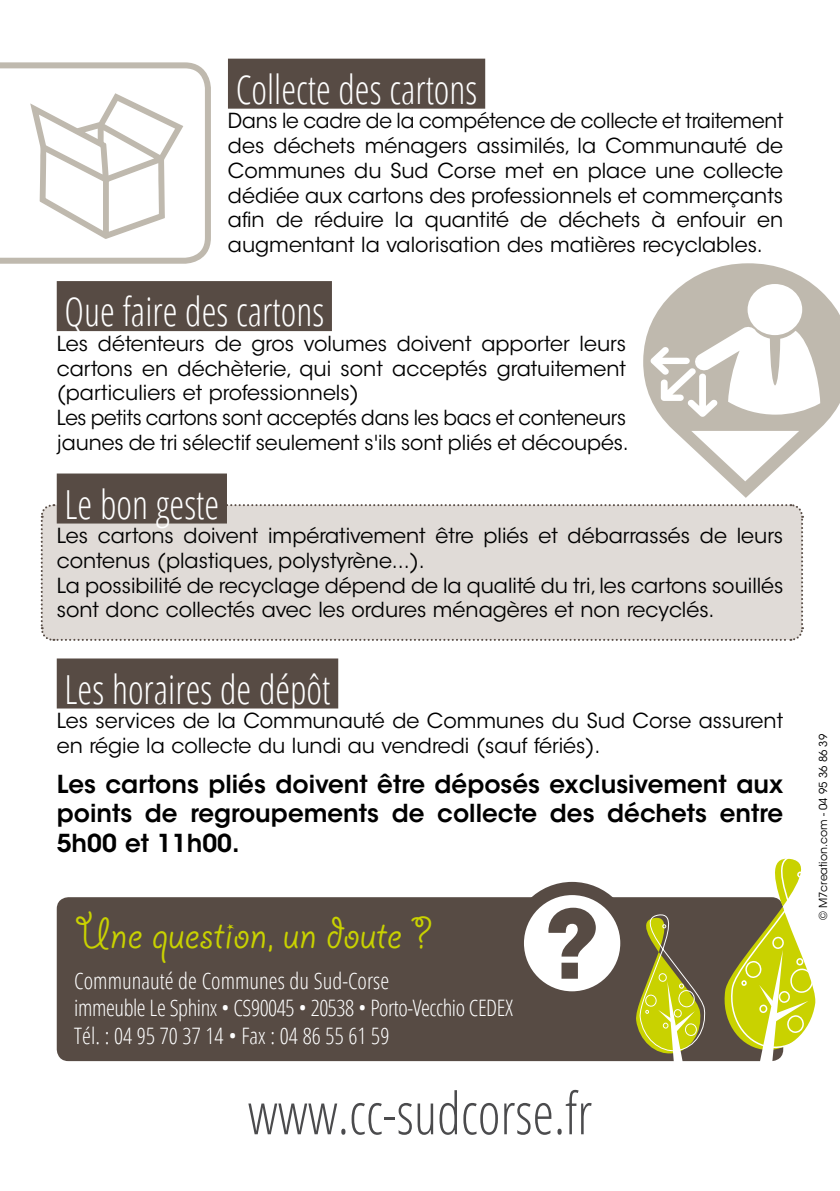
<style>
.page{position:relative;width:840px;height:1191px;background:#fff}
.page>*{position:absolute;margin:0;border:0;box-sizing:border-box;transform-origin:0 0}
.t1{font:300 condensed 58px "Open Sans";color:#4b4b4d;scale:.94 1}
.t2{font:49.4px "Giddyup Std";color:#c9d200}
.t3{font:300 condensed 40px "Open Sans";color:#fff;scale:.94 1}
.t4{font:600 24.6px/29.6px "ITC Avant Garde Std";color:#000;text-align:justify}
.t5{font:300 condensed 22.6px/27.2px "Open Sans";color:#fff}
.t6{font:20.6px/24.8px "ITC Avant Garde Std";color:#000}
.t7{font:11px "ITC Avant Garde Std";color:#000}
</style>
<div class="page">
<div style="left:40px;top:503px;width:763px;height:138px;background:#e0dbd7"></div>
<div style="left:228px;top:59px;width:257px;height:50px;background:#574b44"></div>
<div style="left:57px;top:281px;width:275px;height:50px;background:#574b44"></div>
<div style="left:57px;top:473px;width:170px;height:50px;background:#574b44"></div>
<div style="left:57px;top:658px;width:281px;height:50px;background:#574b44"></div>
<svg style="left:0;top:62px;width:211px;height:202px"></svg>
<div style="left:57px;top:897px;width:725px;height:164px;background:#574b44;border-radius:12px"></div>
<svg style="left:517px;top:888px;width:109px;height:110px;fill:#fff"></svg>
<div style="left:510px;top:882px;width:123px;height:122px;border:13px solid #574b44;border-radius:50%"></div>
<svg style="left:548px;top:907px;width:47px;height:71px"></svg>
<svg style="left:720px;top:858px;width:96px;height:204px"></svg>
<svg style="left:620px;top:911px;width:86px;height:151px"></svg>
<svg style="left:643px;top:263px;width:196px;height:235px"></svg>
<div style="left:747px;top:284px;width:54px;height:51px;background:#fff;border-radius:50%"></div>
<svg style="left:650px;top:326px;width:169px;height:91px"></svg>
<svg style="left:690px;top:431px;width:108px;height:50px"></svg>
<svg style="left:30px;top:93px;width:153px;height:146px"></svg>
<h3 class="t3" style="left:235px;top:62px;width:258px">Collecte des cartons</h3>
<p class="t6" style="left:228px;top:109px;width:556px;text-align:justify">Dans le cadre de la compétence de collecte et traitement des déchets ménagers assimilés, la Communauté de Communes du Sud Corse met en place une collecte dédiée aux cartons des professionnels et commerçants afin de réduire la quantité de déchets à enfouir en augmentant la valorisation des matières recyclables.</p>
<h3 class="t3" style="left:64px;top:284px;width:277px">Que faire des cartons</h3>
<p class="t6" style="left:57px;top:331px;width:573px">Les détenteurs de gros volumes doivent apporter leurs cartons en déchèterie, qui sont acceptés gratuitement (particuliers et professionnels)<br>Les petits cartons sont acceptés dans les bacs et conteneurs jaunes de tri sélectif seulement s'ils sont pliés et découpés.</p>
<h3 class="t3" style="left:64px;top:477px;width:166px">Le bon geste</h3>
<p class="t6" style="left:57px;top:523px;width:727px">Les cartons doivent impérativement être pliés et débarrassés de leurs contenus (plastiques, polystyrène...).<br>La possibilité de recyclage dépend de la qualité du tri, les cartons souillés sont donc collectés avec les ordures ménagères et non recyclés.</p>
<h3 class="t3" style="left:64px;top:662px;width:284px">Les horaires de dépôt</h3>
<p class="t6" style="left:57px;top:708px;width:727px">Les services de la Communauté de Communes du Sud Corse assurent en régie la collecte du lundi au vendredi (sauf fériés).</p>
<p class="t4" style="left:57px;top:768px;width:727px">Les cartons pliés doivent être déposés exclusivement aux points de regroupements de collecte des déchets entre 5h00 et 11h00.</p>
<h2 class="t2" style="left:74px;top:905px;width:359px">Une question, un doute ?</h2>
<p class="t5" style="left:74px;top:966px;width:440px">Communauté de Communes du Sud-Corse<br>immeuble Le Sphinx • CS90045 • 20538 • Porto-Vecchio CEDEX<br>Tél. : 04 95 70 37 14 • Fax : 04 86 55 61 59</p>
<h1 class="t1" style="left:248px;top:1073px;width:367px">www.cc-sudcorse.fr</h1>
<p class="t7" style="left:815px;top:920px;width:188px;rotate:-90deg">© M7creation.com - 04 95 36 86 39</p>
</div>
